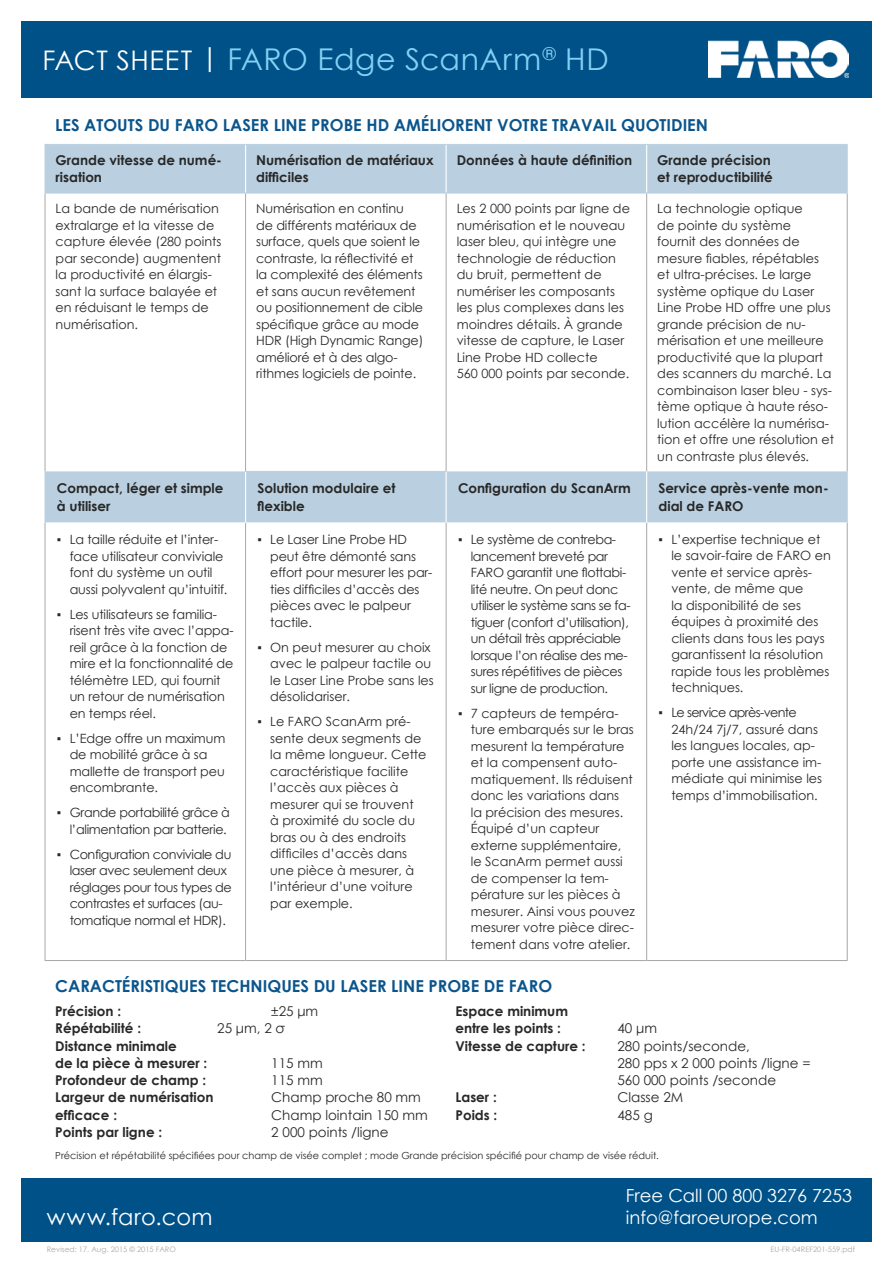
<style>
.page{position:relative;width:893px;height:1263px;background:#fff}
.page>*{position:absolute;margin:0;border:0;box-sizing:border-box;transform-origin:0 0}
.t1{font:30px "Century Gothic";letter-spacing:.02em;color:#83d0f5}
.t2{font:22.5px "Century Gothic";letter-spacing:.025em;color:#fff}
.t3{font:18px/21.6px "Century Gothic";color:#fff}
.t4{font:700 16.5px "Century Gothic";color:#0b558d}
.t5{font:15px/32.7px "Century Gothic";letter-spacing:.02em;color:#fff;text-align:right}
.t6{font:700 13.5px/17.2px "Century Gothic";color:#282827}
.t7{font:13.5px/17.2px "Century Gothic";color:#282827}
.t8{font:12.75px/16.5px "Century Gothic";color:#282827}
.t9{font:12.75px/16.5px "Century Gothic";letter-spacing:-.03em;color:#282827}
.t10{font:12.75px/16.5px "Century Gothic";letter-spacing:-.025em;color:#282827;text-align:right}
.t11{font:9.75px "Century Gothic";color:#282827}
.t12{font:7.5px "Century Gothic";color:#a8a8a7}
.s1{font-size:27px;color:#fff}
</style>
<div class="page">
<div style="left:21px;top:21px;width:851px;height:77px;background:#005187"></div>
<img style="left:709px;top:40px;width:139px;height:38px">
<svg style="left:46px;top:145px;width:801px;height:378px"></svg>
<hr style="left:646px;top:193px;width:1px;height:278px;background:#a8a8a7">
<hr style="left:245px;top:523px;width:1px;height:437px;background:#a8a8a7">
<hr style="left:446px;top:523px;width:1px;height:437px;background:#a8a8a7">
<hr style="left:646px;top:523px;width:1px;height:437px;background:#a8a8a7">
<hr style="left:245px;top:145px;width:1px;height:48px;background:#fff">
<hr style="left:446px;top:145px;width:1px;height:48px;background:#fff">
<hr style="left:646px;top:145px;width:1px;height:48px;background:#fff">
<hr style="left:245px;top:472px;width:1px;height:51px;background:#fff">
<hr style="left:446px;top:472px;width:1px;height:51px;background:#fff">
<hr style="left:646px;top:471px;width:1px;height:52px;background:#fff">
<hr style="left:245px;top:193px;width:1px;height:278px;background:#a8a8a7">
<hr style="left:446px;top:193px;width:1px;height:278px;background:#a8a8a7">
<hr style="left:45px;top:193px;width:1px;height:278px;background:#a8a8a7">
<hr style="left:847px;top:193px;width:1px;height:278px;background:#a8a8a7">
<hr style="left:45px;top:523px;width:1px;height:437px;background:#a8a8a7">
<hr style="left:847px;top:523px;width:1px;height:437px;background:#a8a8a7">
<hr style="left:45px;top:960px;width:201px;height:1px;background:#a8a8a7">
<hr style="left:246px;top:960px;width:200px;height:1px;background:#a8a8a7">
<hr style="left:446px;top:960px;width:201px;height:1px;background:#a8a8a7">
<hr style="left:647px;top:960px;width:201px;height:1px;background:#a8a8a7">
<hr style="left:45px;top:144px;width:201px;height:1px;background:#bad0e1">
<hr style="left:45px;top:145px;width:1px;height:48px;background:#bad0e1">
<hr style="left:246px;top:144px;width:200px;height:1px;background:#bad0e1">
<hr style="left:446px;top:144px;width:201px;height:1px;background:#bad0e1">
<hr style="left:647px;top:144px;width:201px;height:1px;background:#bad0e1">
<hr style="left:847px;top:145px;width:1px;height:48px;background:#bad0e1">
<hr style="left:45px;top:193px;width:201px;height:1px;background:#bad0e1">
<hr style="left:246px;top:193px;width:200px;height:1px;background:#bad0e1">
<hr style="left:446px;top:193px;width:201px;height:1px;background:#bad0e1">
<hr style="left:647px;top:193px;width:201px;height:1px;background:#bad0e1">
<hr style="left:45px;top:471px;width:1px;height:52px;background:#bad0e1">
<hr style="left:245px;top:471px;width:202px;height:1px;background:#bad0e1">
<hr style="left:847px;top:471px;width:1px;height:52px;background:#bad0e1">
<div style="left:21px;top:1178px;width:851px;height:64px;background:#005187"></div>
<h1 class="t1" style="left:43px;top:38px;width:568px"><span class="s1">FACT SHEET |</span> FARO Edge ScanArm<sup>®</sup> HD</h1>
<p class="t4" style="left:55px;top:113px;width:654px">Les atouts du FARO Laser Line Probe HD améliorent votre travail quotidien</p>
<p class="t6" style="left:56px;top:151px;width:168px">Grande vitesse de numé&shy;risation</p>
<p class="t6" style="left:256px;top:151px;width:179px">Numérisation de matériaux difficiles</p>
<p class="t6" style="left:457px;top:151px;width:177px">Données à haute définition</p>
<p class="t6" style="left:657px;top:151px;width:117px">Grande précision et reproductibilité</p>
<p class="t8" style="left:56px;top:200px;width:167px">La bande de numérisation extralarge et la vitesse de capture élevée (280 points par seconde) augmentent la productivité en élargis&shy;sant la surface balayée et en réduisant le temps de numérisation.</p>
<p class="t8" style="left:256px;top:200px;width:169px">Numérisation en continu de différents matériaux de surface, quels que soient le contraste, la réflectivité et la complexité des éléments et sans aucun revêtement ou positionnement de cible spécifique grâce au mode<br>HDR (High Dynamic Range) amélioré et à des algo&shy;rithmes logiciels de pointe.</p>
<p class="t8" style="left:457px;top:200px;width:175px">Les 2 000 points par ligne de numérisation et le nouveau laser bleu, qui intègre une technologie de réduction du bruit, permettent de numériser les composants les plus complexes dans les moindres détails. À grande vitesse de capture, le Laser<br>Line Probe HD collecte<br>560 000 points par seconde.</p>
<p class="t8" style="left:657px;top:200px;width:178px">La technologie optique<br>de pointe du système<br>fournit des données de mesure fiables, répétables et ultra-précises. Le large système optique du Laser<br>Line Probe HD offre une plus grande précision de nu&shy;mérisation et une meilleure productivité que la plupart des scanners du marché. La combinaison laser bleu - sys&shy;tème optique à haute réso&shy;lution accélère la numérisa&shy;tion et offre une résolution et un contraste plus élevés.</p>
<p class="t6" style="left:57px;top:479px;width:168px">Compact, léger et simple à utiliser</p>
<p class="t6" style="left:257px;top:479px;width:139px">Solution modulaire et flexible</p>
<p class="t6" style="left:458px;top:479px;width:174px">Configuration du ScanArm</p>
<p class="t6" style="left:659px;top:479px;width:172px">Service après-vente mon&shy;dial de FARO</p>
<p class="t8" style="left:70px;top:531px;width:159px;text-indent:-13px">▪ La taille réduite et l’inter&shy;face utilisateur conviviale font du système un outil aussi polyvalent qu’intuitif.</p>
<p class="t8" style="left:70px;top:605px;width:165px;text-indent:-13px">▪ Les utilisateurs se familia&shy;risent très vite avec l’appa&shy;reil grâce à la fonction de mire et la fonctionnalité de télémètre LED, qui fournit un retour de numérisation en temps réel.</p>
<p class="t8" style="left:70px;top:729px;width:157px;text-indent:-13px">▪ L’Edge offre un maximum de mobilité grâce à sa mallette de transport peu encombrante.</p>
<p class="t10" style="left:57px;top:804px;width:175px">▪ Grande portabilité grâce à l’alimentation par batterie.</p>
<p class="t9" style="left:70px;top:845px;width:164px;text-indent:-13px">▪ Configuration conviviale du laser avec seulement deux réglages pour tous types de contrastes et surfaces (au&shy;tomatique normal et HDR).</p>
<p class="t9" style="left:471px;top:531px;width:161px;text-indent:-13px">▪ Le système de contreba&shy;lancement breveté par<br>FARO garantit une flottabi&shy;lité neutre. On peut donc utiliser le système sans se fa&shy;tiguer (confort d’utilisation), un détail très appréciable lorsque l’on réalise des me&shy;sures répétitives de pièces sur ligne de production.</p>
<p class="t8" style="left:471px;top:704px;width:165px;text-indent:-13px">▪ 7 capteurs de tempéra&shy;ture embarqués sur le bras mesurent la température et la compensent auto&shy;matiquement. Ils réduisent donc les variations dans<br>la précision des mesures.<br>Équipé d’un capteur externe supplémentaire, le ScanArm permet aussi de compenser la tem&shy;pérature sur les pièces à mesurer. Ainsi vous pouvez mesurer votre pièce direc&shy;tement dans votre atelier.</p>
<p class="t8" style="left:671px;top:531px;width:161px;text-indent:-13px">▪ L’expertise technique et le savoir-faire de FARO en vente et service après&shy;vente, de même que<br>la disponibilité de ses équipes à proximité des clients dans tous les pays garantissent la résolution rapide tous les problèmes techniques.</p>
<p class="t8" style="left:671px;top:704px;width:152px;text-indent:-13px">▪ Le service après-vente<br>24h/24 7j/7, assuré dans les langues locales, ap&shy;porte une assistance im&shy;médiate qui minimise les temps d’immobilisation.</p>
<p class="t8" style="left:270px;top:531px;width:164px;text-indent:-13px">▪ Le Laser Line Probe HD peut être démonté sans effort pour mesurer les par&shy;ties difficiles d’accès des pièces avec le palpeur tactile.</p>
<p class="t8" style="left:270px;top:638px;width:165px;text-indent:-13px">▪ On peut mesurer au choix avec le palpeur tactile ou le Laser Line Probe sans les désolidariser.</p>
<p class="t8" style="left:270px;top:713px;width:158px;text-indent:-13px">▪ Le FARO ScanArm pré&shy;sente deux segments de la même longueur. Cette caractéristique facilite l’accès aux pièces à mesurer qui se trouvent<br>à proximité du socle du bras ou à des endroits difficiles d’accès dans une pièce à mesurer, à l’intérieur d’une voiture par exemple.</p>
<p class="t4" style="left:55px;top:973px;width:26px">Carac</p>
<p class="t4" style="left:115px;top:973px;width:439px">téristiques tech niques du Laser Line Probe de FARO</p>
<p class="t6" style="left:55px;top:1002px;width:67px">Précision :</p>
<p class="t7" style="left:271px;top:1002px;width:49px">±25 μm</p>
<p class="t6" style="left:55px;top:1019px;width:87px">Répétabilité :</p>
<p class="t7" style="left:217px;top:1019px;width:69px">25 μm, 2 σ</p>
<p class="t6" style="left:55px;top:1036px;width:154px">Distance minimale<br>de la pièce à mesurer :</p>
<p class="t6" style="left:455px;top:1002px;width:114px">Espace minimum entre les points :</p>
<p class="t7" style="left:617px;top:1019px;width:41px">40 μm</p>
<p class="t6" style="left:455px;top:1036px;width:132px">Vitesse de capture :</p>
<p class="t7" style="left:617px;top:1037px;width:195px">280 points/seconde,<br>280 pps x 2 000 points /ligne =<br>560 000 points /seconde</p>
<p class="t6" style="left:455px;top:1088px;width:43px">Laser :</p>
<p class="t7" style="left:617px;top:1088px;width:67px">Classe 2M</p>
<p class="t6" style="left:455px;top:1105px;width:43px">Poids :</p>
<p class="t7" style="left:617px;top:1106px;width:37px">485 g</p>
<p class="t7" style="left:271px;top:1054px;width:53px">115 mm</p>
<p class="t6" style="left:55px;top:1071px;width:152px">Profondeur de champ :</p>
<p class="t7" style="left:271px;top:1071px;width:53px">115 mm</p>
<p class="t6" style="left:55px;top:1088px;width:160px">Largeur de numérisation</p>
<p class="t7" style="left:271px;top:1088px;width:151px">Champ proche 80 mm</p>
<p class="t6" style="left:55px;top:1105px;width:63px">efficace :</p>
<p class="t7" style="left:271px;top:1106px;width:158px">Champ lointain 150 mm</p>
<p class="t6" style="left:55px;top:1123px;width:108px">Points par ligne :</p>
<p class="t7" style="left:271px;top:1123px;width:119px">2 000 points /ligne</p>
<p class="t11" style="left:55px;top:1149px;width:605px">Précision et répétabilité spécifiées pour champ de visée complet ; mode Grande précision spécifié pour champ de visée réduit.</p>
<h2 class="t2" style="left:47px;top:1201px;width:167px">www.faro.com</h2>
<p class="t12" style="left:47px;top:1244px;width:131px">Revised: 17. Aug. 2015 © 2015 FARO</p>
<p class="t5" style="left:613px;top:1177px;width:244px">Appel gratuit 00 800 32 76 72 53 france@faroeurope.com</p>
<p class="t12" style="left:770px;top:1243px;width:86px">EU-FR-04REF201-559.pdf</p>
<h3 class="t3" style="left:626px;top:1185px;width:228px">Free Call 00 800 3276 7253 info@faroeurope.com</h3>
</div>
